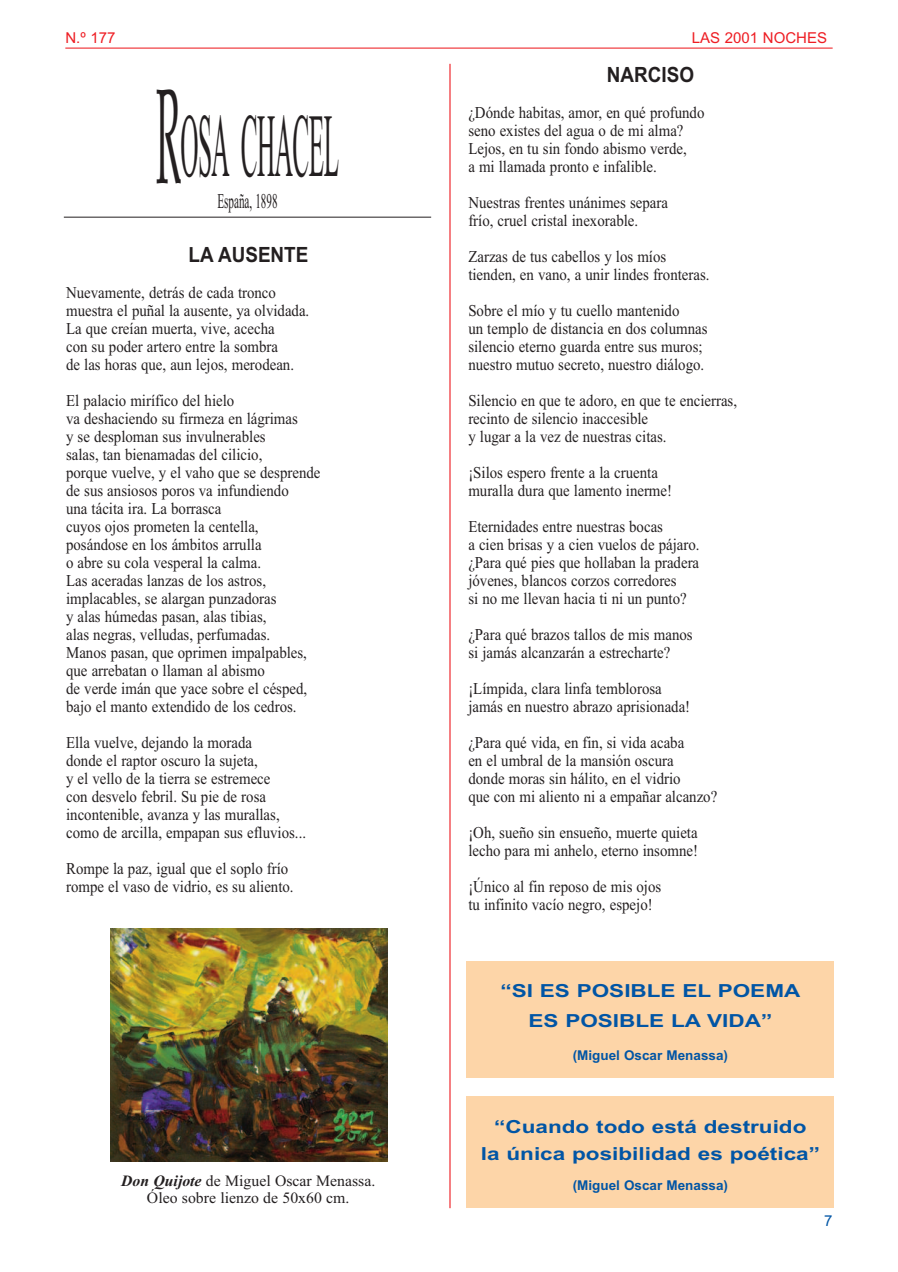
<style>
.page{position:relative;width:898px;height:1272px;background:#fff}
.page>*{position:absolute;margin:0;border:0;box-sizing:border-box;transform-origin:0 0}
.t1{font:90px "Times New Roman";letter-spacing:-.02em;color:#231f20;scale:.28 1}
.t2{font:700 21px "Arial";color:#231f20;scale:.9 1}
.t3{font:21px "Times New Roman";color:#231f20;scale:.53 1}
.t4{font:700 18px/30px "Arial";color:#0155a5;text-align:center;scale:1.25 1}
.t5{font:16.5px/18px "Times New Roman";color:#231f20;scale:.9 1}
.t6{font:15.75px "Times New Roman";color:#231f20}
.t7{font:15px "Arial";color:#ee1d23}
.t8{font:15px "Arial";color:#0155a5}
.t9{font:700 13.5px "Arial";color:#0155a5}
.s1{font-family:"Book Antiqua";font-size:135px}
.s2{font-weight:700;font-style:italic}
</style>
<div class="page">
<hr style="left:65px;top:48px;width:767px;height:1px;background:#ee1d23">
<hr style="left:449px;top:64px;width:1px;height:1144px;background:#ee1d23">
<hr style="left:64px;top:217px;width:367px;height:1px;background:#231f20">
<div style="left:466px;top:961px;width:367px;height:116px;background:#fdd5a8"></div>
<div style="left:466px;top:1096px;width:367px;height:112px;background:#fdd5a8"></div>
<img style="left:111px;top:928px;width:277px;height:233px">
<p class="t7" style="left:65px;top:29px;width:52px">N.º 177</p>
<p class="t7" style="left:691px;top:29px;width:137px">LAS 2001 NOCHES</p>
<h1 class="t1" style="left:156px;top:92px;width:656px"><span class="s1">R</span>OSA CHACEL</h1>
<p class="t3" style="left:217px;top:189px;width:115px">España, 1898</p>
<p class="t2" style="left:188px;top:242px;width:135px">LA AUSENTE</p>
<p class="t5" style="left:66px;top:283px;width:272px">Nuevamente, detrás de cada tronco muestra el puñal la ausente, ya olvidada.<br>La que creían muerta, vive, acecha<br>con su poder artero entre la sombra<br>de las horas que, aun lejos, merodean.</p>
<p class="t5" style="left:66px;top:391px;width:284px">El palacio mirífico del hielo<br>va deshaciendo su firmeza en lágrimas<br>y se desploman sus invulnerables<br>salas, tan bienamadas del cilicio,<br>porque vuelve, y el vaho que se desprende de sus ansiosos poros va infundiendo<br>una tácita ira. La borrasca<br>cuyos ojos prometen la centella, posándose en los ámbitos arrulla<br>o abre su cola vesperal la calma.<br>Las aceradas lanzas de los astros, implacables, se alargan punzadoras<br>y alas húmedas pasan, alas tibias,<br>alas negras, velludas, perfumadas.<br>Manos pasan, que oprimen impalpables, que arrebatan o llaman al abismo<br>de verde imán que yace sobre el césped, bajo el manto extendido de los cedros.</p>
<p class="t5" style="left:66px;top:733px;width:268px">Ella vuelve, dejando la morada<br>donde el raptor oscuro la sujeta,<br>y el vello de la tierra se estremece<br>con desvelo febril. Su pie de rosa incontenible, avanza y las murallas, como de arcilla, empapan sus efluvios...</p>
<p class="t5" style="left:66px;top:859px;width:254px">Rompe la paz, igual que el soplo frío rompe el vaso de vidrio, es su aliento.</p>
<p class="t2" style="left:606px;top:62px;width:98px">NARCISO</p>
<p class="t5" style="left:468px;top:103px;width:264px">¿Dónde habitas, amor, en qué profundo seno existes del agua o de mi alma?<br>Lejos, en tu sin fondo abismo verde,<br>a mi llamada pronto e infalible.</p>
<p class="t5" style="left:468px;top:193px;width:223px">Nuestras frentes unánimes separa frío, cruel cristal inexorable.</p>
<p class="t5" style="left:468px;top:247px;width:269px">Zarzas de tus cabellos y los míos tienden, en vano, a unir lindes fronteras.</p>
<p class="t5" style="left:468px;top:301px;width:267px">Sobre el mío y tu cuello mantenido<br>un templo de distancia en dos columnas silencio eterno guarda entre sus muros; nuestro mutuo secreto, nuestro diálogo.</p>
<p class="t5" style="left:468px;top:391px;width:300px">Silencio en que te adoro, en que te encierras, recinto de silencio inaccesible<br>y lugar a la vez de nuestras citas.</p>
<p class="t5" style="left:468px;top:463px;width:228px">¡Silos espero frente a la cruenta muralla dura que lamento inerme!</p>
<p class="t5" style="left:468px;top:517px;width:258px">Eternidades entre nuestras bocas<br>a cien brisas y a cien vuelos de pájaro. ¿Para qué pies que hollaban la pradera jóvenes, blancos corzos corredores<br>si no me llevan hacia ti ni un punto?</p>
<p class="t5" style="left:468px;top:625px;width:250px">¿Para qué brazos tallos de mis manos si jamás alcanzarán a estrecharte?</p>
<p class="t5" style="left:468px;top:679px;width:248px">¡Límpida, clara linfa temblorosa jamás en nuestro abrazo aprisionada!</p>
<p class="t5" style="left:468px;top:733px;width:278px">¿Para qué vida, en fin, si vida acaba<br>en el umbral de la mansión oscura<br>donde moras sin hálito, en el vidrio<br>que con mi aliento ni a empañar alcanzo?</p>
<p class="t5" style="left:468px;top:823px;width:256px">¡Oh, sueño sin ensueño, muerte quieta lecho para mi anhelo, eterno insomne!</p>
<p class="t5" style="left:468px;top:877px;width:216px">¡Único al fin reposo de mis ojos tu infinito vacío negro, espejo!</p>
<p class="t4" style="left:500px;top:975px;width:241px">“SI ES POSIBLE EL POEMA<br>ES POSIBLE LA VIDA”</p>
<p class="t9" style="left:572px;top:1047px;width:157px">(Miguel Oscar Menassa)</p>
<p class="t4" style="left:480px;top:1113px;width:273px;line-height:27px">“Cuando todo está destruido<br>la única posibilidad es poética”</p>
<p class="t6" style="left:121px;top:1171px;width:255px"><span class="s2">Don Quijote</span> de Miguel Oscar Menassa.</p>
<p class="t9" style="left:572px;top:1177px;width:157px">(Miguel Oscar Menassa)</p>
<p class="t6" style="left:147px;top:1188px;width:204px">Óleo sobre lienzo de 50x60 cm.</p>
<p class="t8" style="left:824px;top:1212px;width:10px">7</p>
</div>
